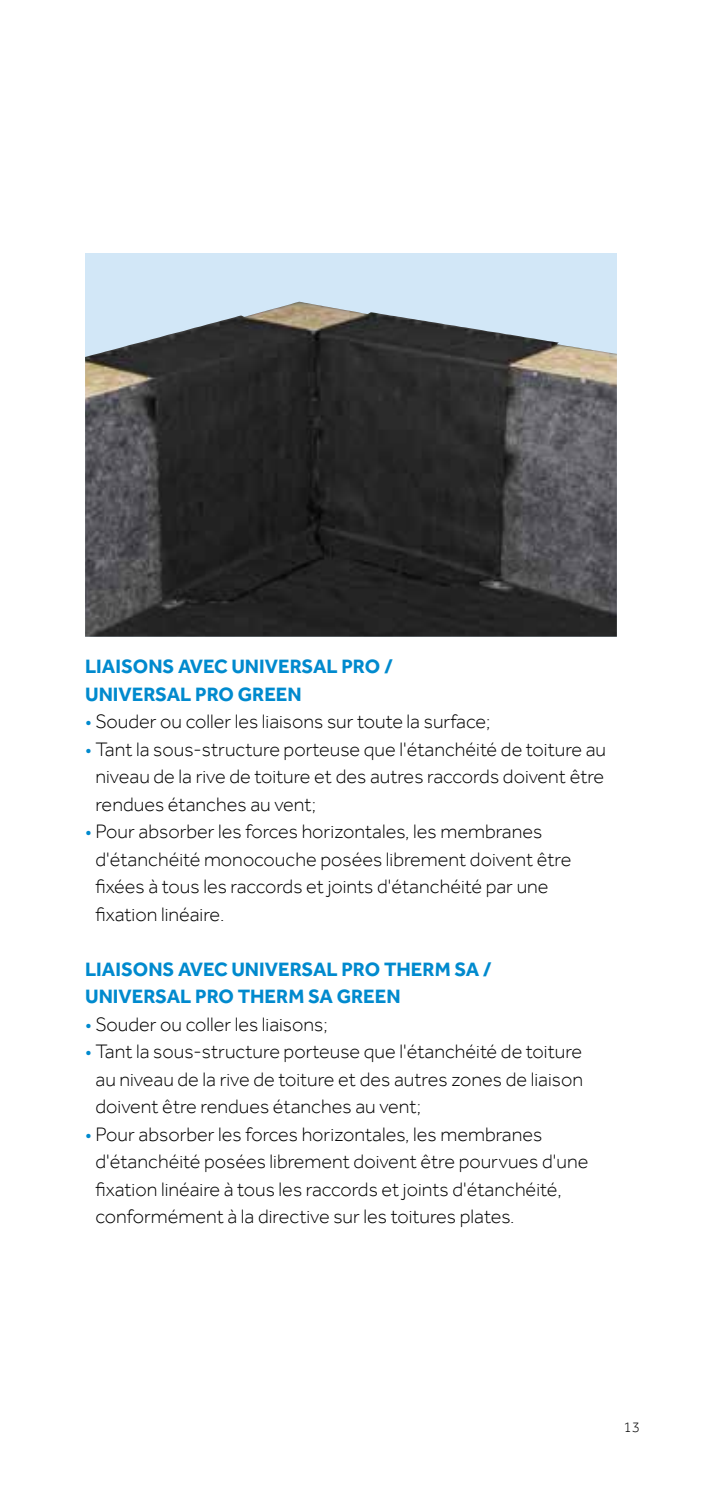
<style>
.page{position:relative;width:702px;height:1489px;background:#fff}
.page>*{position:absolute;margin:0;border:0;box-sizing:border-box;transform-origin:0 0}
.t1{font:300 20px/27.5px "Effra";color:#000;text-align:justify}
.t2{font:700 20px/27.5px "Effra";color:#008ace}
.t3{font:300 15px "Effra";color:#000}
.s1{color:#008ace}
</style>
<div class="page">
<div style="left:85px;top:253px;width:532px;height:383px;background:#d2e7f7"></div>
<img style="left:85px;top:302px;width:532px;height:334px">
<p class="t2" style="left:85px;top:652px;width:309px">LIAISONS AVEC UNIVERSAL PRO /<br>UNIVERSAL PRO GREEN</p>
<p class="t1" style="left:85px;top:707px;width:407px"><span class="s1">•</span> Souder ou coller les liaisons sur toute la surface;</p>
<p class="t1" style="left:95px;top:735px;width:512px;text-indent:-10px"><span class="s1">•</span> Tant la sous-structure porteuse que l'étanchéité de toiture au niveau de la rive de toiture et des autres raccords doivent être rendues étanches au vent;</p>
<p class="t1" style="left:95px;top:817px;width:477px;text-align:left;text-indent:-10px"><span class="s1">•</span> Pour absorber les forces horizontales, les membranes d'étanchéité monocouche posées librement doivent être fixées à tous les raccords et joints d'étanchéité par une fixation linéaire.</p>
<p class="t2" style="left:85px;top:954px;width:408px">LIAISONS AVEC UNIVERSAL PRO THERM SA /<br>UNIVERSAL PRO THERM SA GREEN</p>
<p class="t1" style="left:85px;top:1010px;width:244px"><span class="s1">•</span> Souder ou coller les liaisons;</p>
<p class="t1" style="left:95px;top:1037px;width:489px;text-indent:-10px"><span class="s1">•</span> Tant la sous-structure porteuse que l'étanchéité de toiture au niveau de la rive de toiture et des autres zones de liaison doivent être rendues étanches au vent;</p>
<p class="t1" style="left:95px;top:1120px;width:494px;text-align:left;text-indent:-10px"><span class="s1">•</span> Pour absorber les forces horizontales, les membranes d'étanchéité posées librement doivent être pourvues d'une fixation linéaire à tous les raccords et joints d'étanchéité, conformément à la directive sur les toitures plates.</p>
<p class="t3" style="left:623px;top:1418px;width:18px">13</p>
</div>
